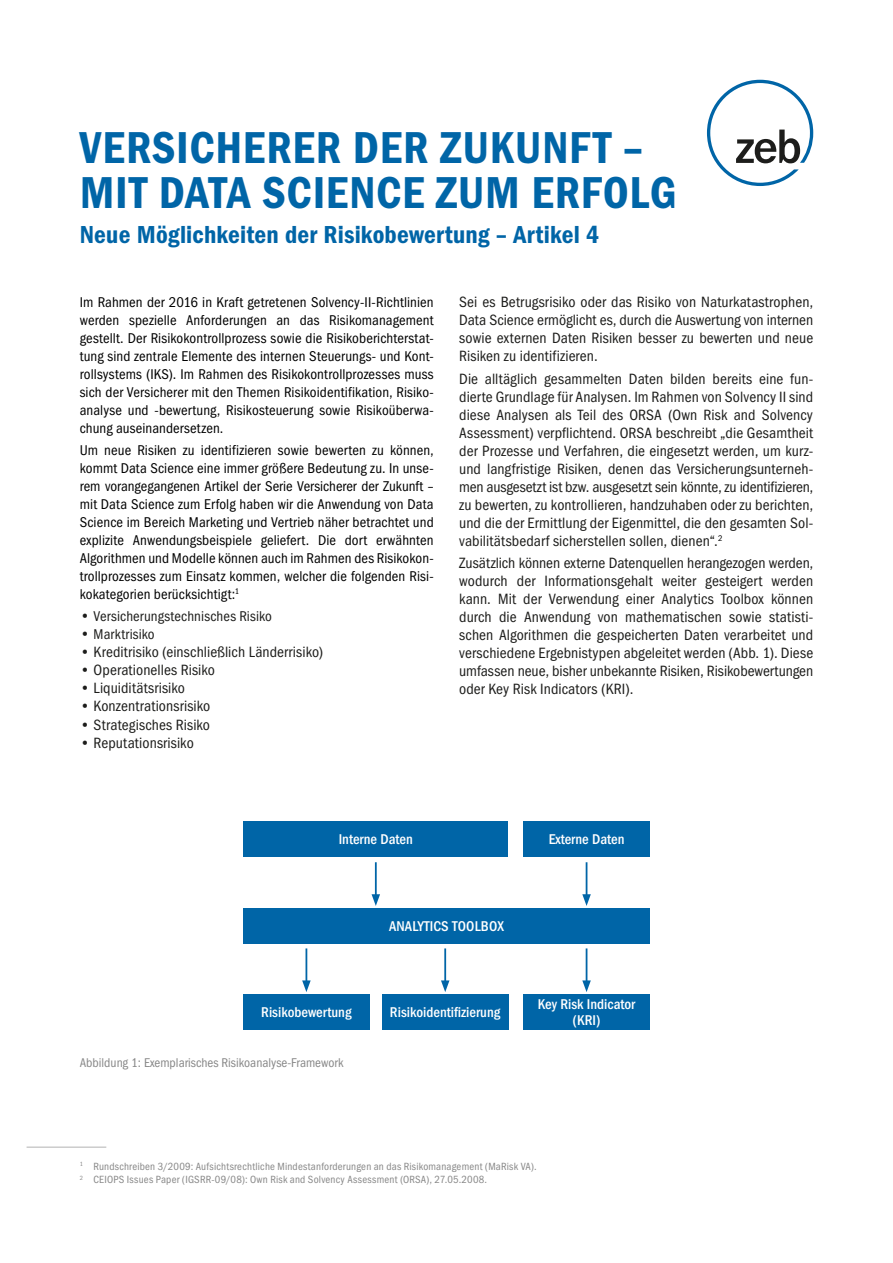
<style>
.page{position:relative;width:893px;height:1263px;background:#fff}
.page>*{position:absolute;margin:0;border:0;box-sizing:border-box;transform-origin:0 0}
.t1{font:45px/45px "Franklin Gothic Demi Cond ITC";letter-spacing:.015em;color:#0065a7}
.t2{font:24.75px "Franklin Gothic Demi Cond ITC";letter-spacing:.005em;color:#0065a7}
.t3{font:15px/18px "Franklin Gothic Book Cond ITC";letter-spacing:.005em;color:#1d1d1b;text-align:justify}
.t4{font:14.25px/18px "Franklin Gothic Book Cond ITC";letter-spacing:.01em;color:#000;text-align:justify}
.t5{font:14.25px/16.2px "Franklin Gothic Medi Cond ITC";color:#fff;text-align:center}
.t6{font:14.25px "Franklin Gothic Book Cond ITC";letter-spacing:.01em;color:#1d1d1b}
.t7{font:12.75px "Franklin Gothic Book Cond ITC";color:#878787}
.t8{font:10.5px/13.5px "Franklin Gothic Book Cond ITC";letter-spacing:.02em;color:#878787}
.s1{font-size:15px}
</style>
<div class="page">
<svg style="left:707px;top:80px;width:106px;height:106px"></svg>
<hr style="left:27px;top:1147px;width:79px;height:1px;background:#b2b2b2">
<div style="left:523px;top:822px;width:127px;height:35px;background:#0065a7"></div>
<hr style="left:586px;top:862px;width:1px;height:35px;background:#0065a7">
<svg style="left:582px;top:894px;width:9px;height:12px"></svg>
<div style="left:243px;top:822px;width:265px;height:35px;background:#0065a7"></div>
<div style="left:243px;top:908px;width:407px;height:35px;background:#0065a7"></div>
<div style="left:243px;top:994px;width:126px;height:35px;background:#0065a7"></div>
<div style="left:382px;top:994px;width:126px;height:35px;background:#0065a7"></div>
<div style="left:523px;top:994px;width:127px;height:35px;background:#0065a7"></div>
<hr style="left:375px;top:862px;width:2px;height:35px;background:#0065a7">
<svg style="left:372px;top:894px;width:8px;height:12px"></svg>
<hr style="left:305px;top:948px;width:2px;height:35px;background:#0065a7">
<svg style="left:302px;top:980px;width:9px;height:12px"></svg>
<hr style="left:444px;top:948px;width:2px;height:35px;background:#0065a7">
<svg style="left:441px;top:980px;width:8px;height:12px"></svg>
<hr style="left:586px;top:948px;width:1px;height:35px;background:#0065a7">
<svg style="left:582px;top:980px;width:9px;height:12px"></svg>
<h1 class="t1" style="left:80px;top:125px;width:598px">VERSICHERER DER ZUKUNFT –<br>MIT DATA SCIENCE ZUM ERFOLG</h1>
<h2 class="t2" style="left:80px;top:220px;width:521px">Neue Möglichkeiten der Risikobewertung – Artikel 4</h2>
<p class="t4" style="left:80px;top:293px;width:355px">Im Rahmen der 2016 in Kraft getretenen Solvency-II-Richtlinien werden spezielle Anforderungen an das Risikomanagement gestellt. Der Risikokontrollprozess sowie die Risikoberichterstat&shy;tung sind zentrale Elemente des internen Steuerungs- und Kont&shy;rollsystems (IKS). Im Rahmen des Risikokontrollprozesses muss sich der Versicherer mit den Themen Risikoidentifikation, Risiko&shy;analyse und -bewertung, Risikosteuerung sowie Risikoüberwa&shy;chung auseinandersetzen.</p>
<p class="t4" style="left:80px;top:441px;width:355px">Um neue Risiken zu identifizieren sowie bewerten zu können, kommt Data Science eine immer größere Bedeutung zu. In unse&shy;rem vorangegangenen Artikel der Serie Versicherer der Zukunft – mit Data Science zum Erfolg haben wir die Anwendung von Data Science im Bereich Marketing und Vertrieb näher betrachtet und explizite Anwendungsbeispiele geliefert. Die dort erwähnten Algorithmen und Modelle können auch im Rahmen des Risikokon&shy;trollprozesses zum Einsatz kommen, welcher die folgenden Risi&shy;kokategorien berücksichtigt:<sup>1</sup></p>
<p class="t6" style="left:80px;top:608px;width:194px"><span class="s1">•</span> Versicherungstechnisches Risiko</p>
<p class="t6" style="left:80px;top:626px;width:76px"><span class="s1">•</span> Marktrisiko</p>
<p class="t3" style="left:80px;top:643px;width:245px">• Kreditrisiko (einschließlich Länderrisiko)</p>
<p class="t3" style="left:80px;top:661px;width:137px">• Operationelles Risiko</p>
<p class="t3" style="left:80px;top:679px;width:107px">• Liquiditätsrisiko</p>
<p class="t3" style="left:80px;top:697px;width:132px">• Konzentrationsrisiko</p>
<p class="t3" style="left:80px;top:715px;width:132px">• Strategisches Risiko</p>
<p class="t3" style="left:80px;top:733px;width:116px">• Reputationsrisiko</p>
<p class="t3" style="left:459px;top:293px;width:356px">Sei es Betrugsrisiko oder das Risiko von Naturkatastrophen, Data Science ermöglicht es, durch die Auswertung von internen sowie externen Daten Risiken besser zu bewerten und neue Risiken zu identifizieren.</p>
<p class="t3" style="left:459px;top:370px;width:356px">Die alltäglich gesammelten Daten bilden bereits eine fun&shy;dierte Grundlage für Analysen. Im Rahmen von Solvency II sind diese Analysen als Teil des ORSA (Own Risk and Solvency Assessment) verpflichtend. ORSA beschreibt „die Gesamtheit der Prozesse und Verfahren, die eingesetzt werden, um kurz&shy;und langfristige Risiken, denen das Versicherungsunterneh&shy;men ausgesetzt ist bzw. ausgesetzt sein könnte, zu identifizieren, zu bewerten, zu kontrollieren, handzuhaben oder zu berichten, und die der Ermittlung der Eigenmittel, die den gesamten Sol&shy;vabilitätsbedarf sicherstellen sollen, dienen“.<sup>2</sup></p>
<p class="t3" style="left:459px;top:554px;width:356px">Zusätzlich können externe Datenquellen herangezogen werden, wodurch der Informationsgehalt weiter gesteigert werden kann. Mit der Verwendung einer Analytics Toolbox können durch die Anwendung von mathematischen sowie statisti&shy;schen Algorithmen die gespeicherten Daten verarbeitet und verschiedene Ergebnistypen abgeleitet werden (Abb. 1). Diese umfassen neue, bisher unbekannte Risiken, Risikobewertungen oder Key Risk Indicators (KRI).</p>
<p class="t5" style="left:339px;top:831px;width:76px">Interne Daten</p>
<p class="t5" style="left:549px;top:831px;width:77px">Externe Daten</p>
<p class="t5" style="left:389px;top:918px;width:116px">ANALYTICS TOOLBOX</p>
<p class="t5" style="left:261px;top:1004px;width:92px">Risikobewertung</p>
<p class="t5" style="left:390px;top:1004px;width:112px">Risikoidentifizierung</p>
<p class="t5" style="left:538px;top:996px;width:99px">Key Risk Indicator (KRI)</p>
<p class="t7" style="left:80px;top:1056px;width:265px">Abbildung 1: Exemplarisches Risikoanalyse-Framework</p>
<p class="t8" style="left:80px;top:1159px;width:459px"><sup>1</sup> Rundschreiben 3/2009: Aufsichtsrechtliche Mindestanforderungen an das Risikomanagement (MaRisk VA).<br><sup>2</sup> CEIOPS Issues Paper (IGSRR-09/08): Own Risk and Solvency Assessment (ORSA), 27.05.2008.</p>
</div>
